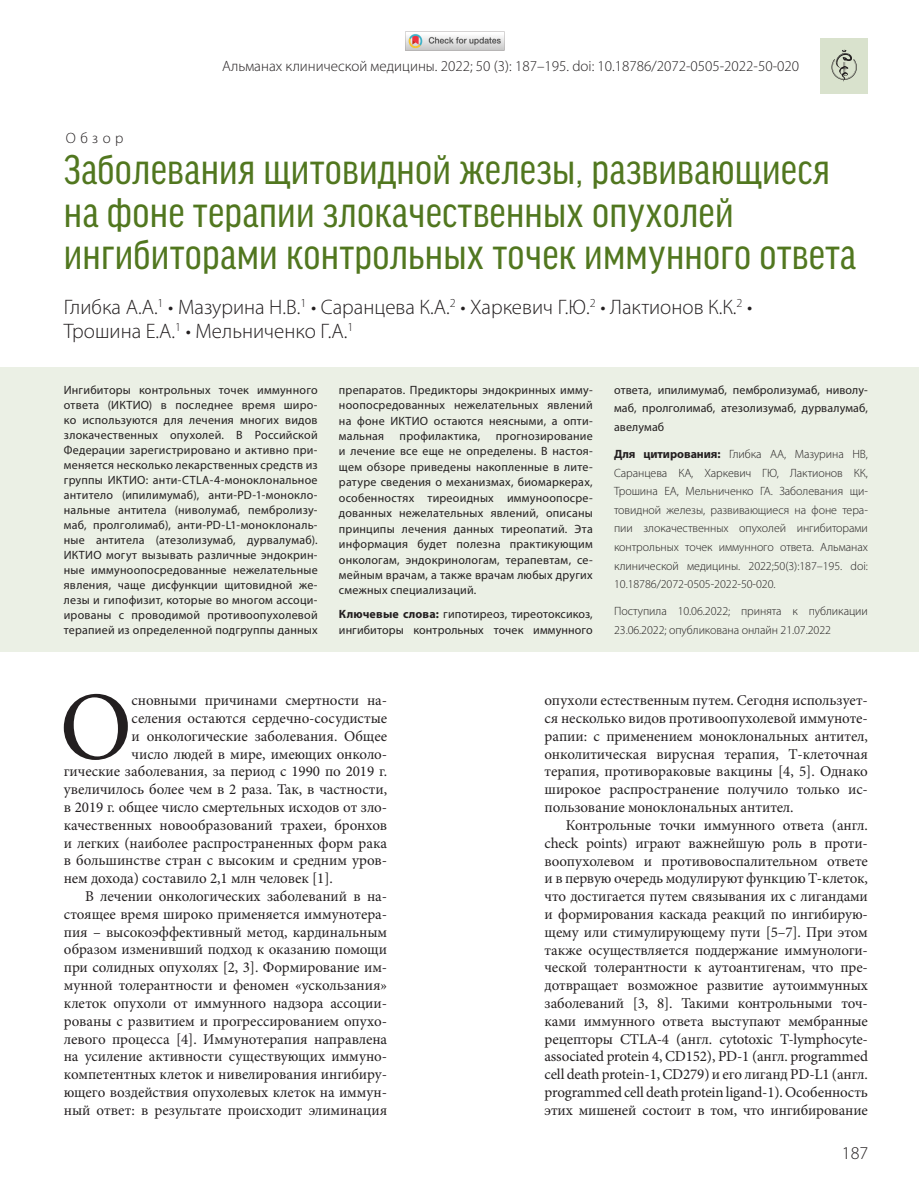
<style>
.page{position:relative;width:919px;height:1191px;background:#fff}
.page>*{position:absolute;margin:0;border:0;box-sizing:border-box;transform-origin:0 0}
.t1{font:97.2px "Minion Pro";color:#231f20}
.t2{font:condensed 44.25px/42.8px "Good Headline Pro";letter-spacing:.005em;color:#51771f}
.t3{font:300 21px/24px "Myriad Pro";color:#231f20}
.t4{font:300 18px "Myriad Pro";color:#231f20}
.t5{font:15px/17.9px "Minion Pro";letter-spacing:-.005em;color:#231f20;text-align:justify}
.t6{font:300 15px "Myriad Pro";color:#231f20}
.t7{font:12px/15px "Myriad Pro";letter-spacing:.015em;color:#231f20;text-align:justify}
.t8{font:300 12px/18.6px "Myriad Pro";letter-spacing:-.005em;color:#231f20;text-align:justify}
.s1{font-weight:700}
</style>
<div class="page">
<div style="left:0;top:367px;width:918px;height:284px;background:#ebf0e5"></div>
<div style="left:820px;top:38px;width:47px;height:55px;background:#d9e2cd"></div>
<svg style="left:831px;top:50px;width:25px;height:32px"></svg>
<img style="left:405px;top:31px;width:99px;height:20px">
<p class="t6" style="left:66px;top:129px;width:59px">Обзор</p>
<p class="t6" style="left:222px;top:57px;width:578px">Альманах клинической медицины. 2022; 50 (3): 187–195. doi: 10.18786/2072-0505-2022-50-020</p>
<h2 class="t2" style="left:64px;top:148px;width:793px">Заболевания щитовидной железы, развивающиеся на фоне терапии злокачественных опухолей ингибиторами контрольных точек иммунного ответа</h2>
<h3 class="t3" style="left:64px;top:295px;width:690px">Глибка А.А.<sup>1</sup> • Мазурина Н.В.<sup>1</sup> • Саранцева К.А.<sup>2</sup> • Харкевич Г.Ю.<sup>2</sup> • Лактионов К.К.<sup>2</sup> •<br>Трошина Е.А.<sup>1</sup> • Мельниченко Г.А.<sup>1</sup></h3>
<p class="t7" style="left:64px;top:382px;width:255px">Ингибиторы контрольных точек иммунного ответа (ИКТИО) в последнее время широ&shy;ко используются для лечения многих видов злокачественных опухолей. В Российской Федерации зарегистрировано и активно при&shy;меняется несколько лекарственных средств из группы ИКТИО: анти-CTLA-4-моноклональное антитело (ипилимумаб), анти-PD-1-монокло&shy;нальные антитела (ниволумаб, пембролизу&shy;маб, пролголимаб), анти-PD-L1-моноклональ&shy;ные антитела (атезолизумаб, дурвалумаб).<br>ИКТИО могут вызывать различные эндокрин&shy;ные иммуноопосредованные нежелательные явления, чаще дисфункции щитовидной же&shy;лезы и гипофизит, которые во многом ассоци&shy;ированы с проводимой противоопухолевой терапией из определенной подгруппы данных</p>
<p class="t7" style="left:339px;top:382px;width:255px;line-height:15.5px">препаратов. Предикторы эндокринных имму&shy;ноопосредованных нежелательных явлений на фоне ИКТИО остаются неясными, а опти&shy;мальная</p>
<p class="t7" style="left:399px;top:428px;width:82px">профилактика,</p>
<p class="t7" style="left:339px;top:428px;width:255px;line-height:15.5px;text-indent:157px">прогнозирование и лечение все еще не определены. В настоя&shy;щем обзоре приведены накопленные в лите&shy;ратуре сведения о механизмах, биомаркерах, особенностях тиреоидных иммуноопосре&shy;дованных нежелательных явлений, описаны принципы лечения данных тиреопатий. Эта информация будет полезна практикующим онкологам, эндокринологам, терапевтам, се&shy;мейным врачам, а также врачам любых других смежных специализаций.</p>
<p class="t7" style="left:339px;top:606px;width:255px;line-height:15.5px"><span class="s1">Ключевые слова:</span> гипотиреоз, тиреотоксикоз, ингибиторы контрольных точек иммунного</p>
<p class="t7" style="left:614px;top:380px;width:255px;line-height:18.6px">ответа, ипилимумаб, пембролизумаб, ниволу&shy;маб, пролголимаб, атезолизумаб, дурвалумаб, авелумаб</p>
<p class="t8" style="left:614px;top:444px;width:255px"><span class="s1">Для цитирования:</span> Глибка АА, Мазурина НВ, Саранцева КА, Харкевич ГЮ, Лактионов КК, Трошина ЕА, Мельниченко ГА. Заболевания щи&shy;товидной железы, развивающиеся на фоне тера&shy;пии злокачественных опухолей ингибиторами контрольных точек иммунного ответа. Альманах клинической медицины. 2022;50(3):187–195. doi:<br>10.18786/2072-0505-2022-50-020.</p>
<p class="t8" style="left:614px;top:602px;width:255px">Поступила 10.06.2022; принята к публикации<br>23.06.2022; опубликована онлайн 21.07.2022</p>
<h1 class="t1" style="left:59px;top:662px;width:74px">О</h1>
<p class="t5" style="left:132px;top:691px;width:257px">сновными причинами смертности на-</p>
<p class="t5" style="left:132px;top:709px;width:257px">селения остаются сердечно-сосудистые</p>
<p class="t5" style="left:132px;top:727px;width:257px">и онкологические заболевания. Общее</p>
<p class="t5" style="left:132px;top:745px;width:257px">число людей в мире, имеющих онколо-</p>
<p class="t5" style="left:64px;top:762px;width:325px">гические заболевания, за период с 1990 по 2019 г.</p>
<p class="t5" style="left:64px;top:780px;width:325px">увеличилось более чем в 2 раза. Так, в частности,</p>
<p class="t5" style="left:64px;top:798px;width:325px">в 2019 г. общее число смертельных исходов от зло-</p>
<p class="t5" style="left:64px;top:816px;width:325px">качественных новообразований трахеи, бронхов</p>
<p class="t5" style="left:64px;top:834px;width:325px">и легких (наиболее распространенных форм рака</p>
<p class="t5" style="left:64px;top:851px;width:325px">в большинстве стран с высоким и средним уров-</p>
<p class="t5" style="left:64px;top:869px;width:270px">нем дохода) составило 2,1 млн человек [1].</p>
<p class="t5" style="left:85px;top:887px;width:303px">В лечении онкологических заболеваний в на-</p>
<p class="t5" style="left:64px;top:905px;width:325px">стоящее время широко применяется иммунотера-</p>
<p class="t5" style="left:64px;top:923px;width:325px">пия – высокоэффективный метод, кардинальным</p>
<p class="t5" style="left:64px;top:940px;width:325px">образом изменивший подход к оказанию помощи</p>
<p class="t5" style="left:64px;top:958px;width:325px">при солидных опухолях [2, 3]. Формирование им-</p>
<p class="t5" style="left:64px;top:976px;width:325px">мунной толерантности и феномен «ускользания»</p>
<p class="t5" style="left:64px;top:994px;width:325px">клеток опухоли от иммунного надзора ассоции-</p>
<p class="t5" style="left:64px;top:1012px;width:325px">рованы с развитием и прогрессированием опухо-</p>
<p class="t5" style="left:64px;top:1029px;width:325px">левого процесса [4]. Иммунотерапия направлена</p>
<p class="t5" style="left:64px;top:1047px;width:325px">на усиление активности существующих иммуно-</p>
<p class="t5" style="left:64px;top:1065px;width:325px">компетентных клеток и нивелирования ингибиру-</p>
<p class="t5" style="left:64px;top:1083px;width:325px">ющего воздействия опухолевых клеток на иммун-</p>
<p class="t5" style="left:64px;top:1101px;width:325px">ный ответ: в результате происходит элиминация</p>
<p class="t5" style="left:544px;top:691px;width:325px">опухоли естественным путем. Cегодня использует&shy;ся несколько видов противоопухолевой иммуноте&shy;рапии: с применением моноклональных антител, онколитическая вирусная терапия, Т-клеточная терапия, противораковые вакцины [4, 5]. Однако широкое распространение получило только ис&shy;пользование моноклональных антител.</p>
<p class="t5" style="left:544px;top:816px;width:325px;text-indent:21px">Контрольные точки иммунного ответа (англ. check points) играют важнейшую роль в проти&shy;воопухолевом и противовоспалительном ответе и в первую очередь модулируют функцию Т-клеток, что достигается путем связывания их с лигандами и формирования каскада реакций по ингибирую&shy;щему или стимулирующему пути [5–7]. При этом также осуществляется поддержание иммунологи&shy;ческой толерантности к аутоантигенам, что пре&shy;дотвращает возможное развитие аутоиммунных заболеваний [3, 8]. Такими контрольными точ&shy;ками иммунного ответа выступают мембранные рецепторы CTLA-4 (англ. cytotoxic T-lymphocyte&shy;associated protein 4, CD152), PD-1 (англ. programmed cell death protein-1, CD279) и его лиганд PD-L1 (англ. programmed cell death protein ligand-1). Особенность этих мишеней состоит в том, что ингибирование</p>
<p class="t4" style="left:841px;top:1142px;width:28px">187</p>
</div>
